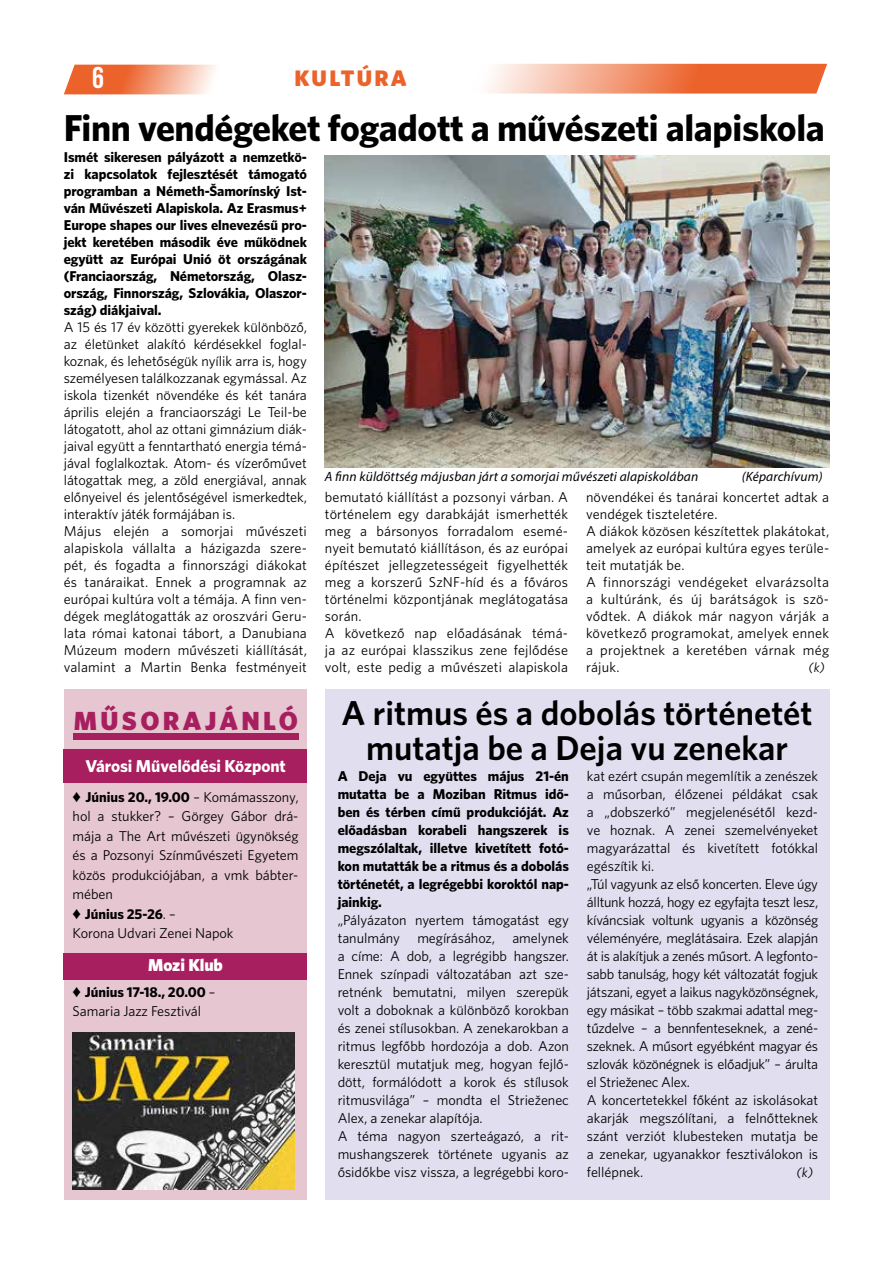
<style>
.page{position:relative;width:893px;height:1263px;background:#fff}
.page>*{position:absolute;margin:0;border:0;box-sizing:border-box;transform-origin:0 0}
.t1{font:37.5px "Whitney CE Bold";letter-spacing:-.01em;color:#000}
.t2{font:34.5px/34.5px "Whitney CE Semibold";color:#000;text-align:center}
.t3{font:30px "Bebas Neue";color:#fff}
.t4{font:26.25px "Whitney CE Black";letter-spacing:.13em;color:#a71f5e}
.t5{font:22.5px "Whitney CE Black";letter-spacing:.1em;color:#ec622b}
.t6{font:17.25px "Whitney CE Bold";letter-spacing:-.005em;color:#fff}
.t7{font:17.25px "Whitney CE Black";letter-spacing:-.005em;color:#fff}
.t8{font:14.25px/17px "Whitney C Ebook";letter-spacing:-.005em;color:#000}
.t9{font:14.25px/17px "Whitney CE Bold";letter-spacing:-.005em;color:#000;text-align:justify}
.t10{font:italic 13.5px "Myriad Pro";letter-spacing:.01em;color:#000}
.t11{font:italic 13.5px "Whitney C Ebook";color:#000}
.s1{font-family:"Whitney C Ebook"}
</style>
<div class="page">
<svg style="left:64px;top:65px;width:152px;height:29px;background:#f29772"></svg>
<svg style="left:487px;top:64px;width:340px;height:30px;background:#f1946f"></svg>
<div style="left:325px;top:689px;width:504px;height:510px;background:#e1def0"></div>
<img style="left:325px;top:155px;width:504px;height:313px">
<div style="left:64px;top:689px;width:243px;height:510px;background:#e5c6d1"></div>
<div style="left:73px;top:733px;width:225px;height:7px;background:#a71f5e"></div>
<div style="left:64px;top:954px;width:243px;height:26px;background:#a71f5e"></div>
<div style="left:64px;top:749px;width:243px;height:33px;background:#a71f5e"></div>
<img style="left:72px;top:1032px;width:222px;height:157px">
<h3 class="t3" style="left:92px;top:61px;width:13px">6</h3>
<h3 class="t5" style="left:294px;top:64px;width:114px">KULTÚRA</h3>
<h1 class="t1" style="left:64px;top:105px;width:762px">Finn vendégeket fogadott a művészeti alapiskola</h1>
<p class="t9" style="left:64px;top:148px;width:245px">Ismét sikeresen pályázott a nemzetkö&shy;zi kapcsolatok fejlesztését támogató programban a Németh-Šamorínský Ist&shy;ván Művészeti Alapiskola. Az Erasmus+ Europe shapes our lives elnevezésű pro&shy;jekt keretében második éve működnek együtt az Európai Unió öt országának (Franciaország, Németország, Olasz&shy;ország, Finnország, Szlovákia, Olaszor&shy;szág) diákjaival.</p>
<p class="t8" style="left:64px;top:318px;width:245px">A 15 és 17 év közötti gyerekek különböző, az életünket alakító kérdésekkel foglal&shy;koznak, és lehetőségük nyílik arra is, hogy személyesen találkozzanak egymással. Az iskola tizenkét növendéke és két tanára április elején a franciaországi Le Teil-be látogatott, ahol az ottani gimnázium diák&shy;jaival együtt a fenntartható energia témá&shy;jával foglalkoztak. Atom- és vízerőművet látogattak meg, a zöld energiával, annak előnyeivel és jelentőségével ismerkedtek, interaktív játék formájában is.<br>Május elején a somorjai művészeti alapiskola vállalta a házigazda szere&shy;pét, és fogadta a finnországi diákokat és tanáraikat. Ennek a programnak az európai kultúra volt a témája. A finn ven&shy;dégek meglátogatták az oroszvári Geru&shy;lata római katonai tábort, a Danubiana Múzeum modern művészeti kiállítását, valamint a Martin Benka festményeit</p>
<p class="t10" style="left:325px;top:468px;width:375px">A finn küldöttség májusban járt a somorjai művészeti alapiskolában</p>
<p class="t10" style="left:742px;top:468px;width:82px">(Képarchívum)</p>
<p class="t8" style="left:325px;top:488px;width:245px">bemutató kiállítást a pozsonyi várban. A történelem egy darabkáját ismerhették meg a bársonyos forradalom esemé&shy;nyeit bemutató kiállításon, és az európai építészet jellegzetességeit figyelhették meg a korszerű SzNF-híd és a főváros történelmi központjának meglátogatása során.<br>A következő nap előadásának témá&shy;ja az európai klasszikus zene fejlődése volt, este pedig a művészeti alapiskola</p>
<p class="t8" style="left:586px;top:488px;width:245px">növendékei és tanárai koncertet adtak a vendégek tiszteletére.<br>A diákok közösen készítettek plakátokat, amelyek az európai kultúra egyes terüle&shy;teit mutatják be.<br>A finnországi vendégeket elvarázsolta a kultúránk, és új barátságok is szö&shy;vődtek. A diákok már nagyon várják a következő programokat, amelyek ennek a projektnek a keretében várnak még rájuk.</p>
<p class="t11" style="left:808px;top:659px;width:18px">(k)</p>
<h3 class="t4" style="left:74px;top:704px;width:226px">MŰSORAJÁNLÓ</h3>
<p class="t6" style="left:85px;top:756px;width:202px">Városi Művelődési Központ</p>
<p class="t9" style="left:73px;top:788px;width:227px">♦ Június 20., 19.00 <span class="s1">– Komámasszony,</span></p>
<p class="t8" style="left:73px;top:807px;width:227px;line-height:19.5px;text-align:justify">hol a stukker? – Görgey Gábor drá&shy;mája a The Art művészeti ügynökség és a Pozsonyi Színművészeti Egyetem közös produkciójában, a vmk bábter&shy;mében</p>
<p class="t9" style="left:73px;top:905px;width:104px">♦ Június 25-26<span class="s1">. –</span></p>
<p class="t8" style="left:73px;top:925px;width:162px">Korona Udvari Zenei Napok</p>
<p class="t7" style="left:148px;top:955px;width:76px">Mozi Klub</p>
<p class="t9" style="left:73px;top:983px;width:144px">♦ Június 17-18., 20.00 <span class="s1">–</span></p>
<p class="t8" style="left:73px;top:1003px;width:130px">Samaria Jazz Fesztivál</p>
<h2 class="t2" style="left:341px;top:695px;width:473px">A ritmus és a dobolás történetét mutatja be a Deja vu zenekar</h2>
<p class="t9" style="left:338px;top:767px;width:233px;line-height:18px">A Deja vu együttes május 21-én mutatta be a Moziban Ritmus idő&shy;ben és térben című produkcióját. Az előadásban korabeli hangszerek is megszólaltak, illetve kivetített fotó&shy;kon mutatták be a ritmus és a dobolás történetét, a legrégebbi koroktól nap&shy;jainkig.</p>
<p class="t8" style="left:338px;top:911px;width:233px;line-height:18px">„Pályázaton nyertem támogatást egy tanulmány megírásához, amelynek a címe: A dob, a legrégibb hangszer.<br>Ennek színpadi változatában azt sze&shy;retnénk bemutatni, milyen szerepük volt a doboknak a különböző korokban és zenei stílusokban. A zenekarokban a ritmus legfőbb hordozója a dob. Azon keresztül mutatjuk meg, hogyan fejlő&shy;dött, formálódott a korok és stílusok ritmusvilága” – mondta el Strieženec Alex, a zenekar alapítója.<br>A téma nagyon szerteágazó, a rit&shy;mushangszerek története ugyanis az ősidőkbe visz vissza, a legrégebbi koro-</p>
<p class="t8" style="left:587px;top:767px;width:233px;line-height:18px">kat ezért csupán megemlítik a zenészek a műsorban, élőzenei példákat csak a „dobszerkó” megjelenésétől kezd&shy;ve hoznak. A zenei szemelvényeket magyarázattal és kivetített fotókkal egészítik ki.<br>„Túl vagyunk az első koncerten. Eleve úgy álltunk hozzá, hogy ez egyfajta teszt lesz, kíváncsiak voltunk ugyanis a közönség véleményére, meglátásaira. Ezek alapján át is alakítjuk a zenés műsort. A legfonto&shy;sabb tanulság, hogy két változatát fogjuk játszani, egyet a laikus nagyközönségnek, egy másikat – több szakmai adattal meg&shy;tűzdelve – a bennfenteseknek, a zené&shy;szeknek. A műsort egyébként magyar és szlovák közönégnek is előadjuk” – árulta el Strieženec Alex.<br>A koncertetekkel főként az iskolásokat akarják megszólítani, a felnőtteknek szánt verziót klubesteken mutatja be a zenekar, ugyanakkor fesztiválokon is fellépnek.</p>
<p class="t11" style="left:797px;top:1165px;width:18px">(k)</p>
</div>
